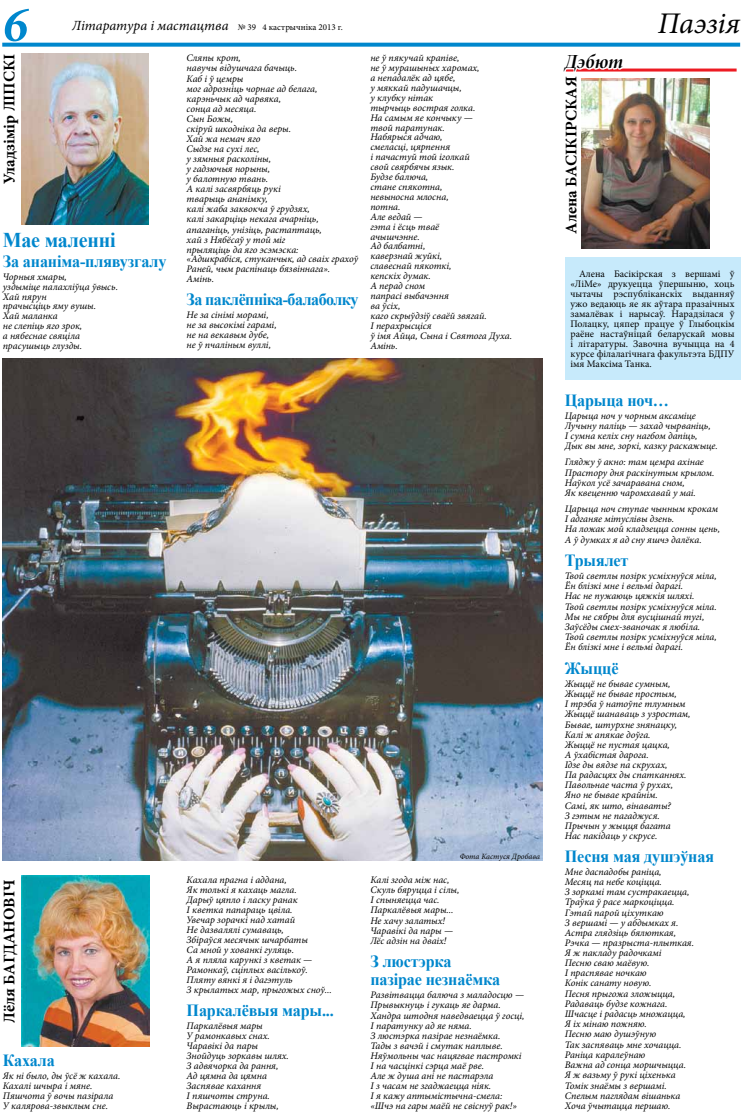
<style>
.page{position:relative;width:743px;height:1112px;background:#fff}
.page>*{position:absolute;margin:0;border:0;box-sizing:border-box;transform-origin:0 0}
.t1{font:italic 700 50px "Minion Pro";color:#0087cd}
.t2{font:italic 30px "Minion Pro";color:#000}
.t3{font:700 21px "Times New Roman";letter-spacing:-.01em;color:#0087cd;scale:.95 1}
.t4{font:20px "Minion Pro Bold It Disp";letter-spacing:.005em;color:#000}
.t5{font:700 17px/17.7px "Times New Roman";letter-spacing:-.01em;color:#0087cd;scale:.95 1}
.t6{font:700 17px "Times New Roman";letter-spacing:-.03em;color:#0087cd;scale:.94 1}
.t7{font:700 16.2px "Minion Pro";color:#000}
.t8{font:italic 10px/10px "Minion Pro";color:#000}
.t9{font:10px/10px "Minion Pro";color:#000;text-align:justify}
.t10{font:9px "Minion Pro";color:#000}
.t11{font:italic 8px "Minion Pro";color:#000}
.s1{font-style:italic;font-size:14px}
</style>
<div class="page">
<svg style="left:2px;top:43px;width:738px;height:4px;background:#1591d1"></svg>
<div style="left:565px;top:257px;width:175px;height:122px;background:#c7eafb"></div>
<img style="left:582px;top:78px;width:127px;height:170px">
<hr style="left:566px;top:68px;width:170px;height:3px;background:#ed1b23">
<svg style="left:565px;top:68px;width:60px;height:4px"></svg>
<img style="left:21px;top:54px;width:128px;height:170px">
<img style="left:21px;top:875px;width:128px;height:170px">
<img style="left:3px;top:359px;width:539px;height:501px">
<h1 class="t1" style="left:3px;top:-11px;width:26px">6</h1>
<p class="t10" style="left:72px;top:21px;width:272px"><span class="s1">Літаратура і мастацтва</span> № 39 4 кастрычніка 2013 г.</p>
<h2 class="t2" style="left:658px;top:3px;width:84px">Паэзія</h2>
<h3 class="t7" style="left:-2px;top:184px;width:131px;rotate:-90deg">Уладзімір ЛІПСКІ</h3>
<h3 class="t3" style="left:3px;top:225px;width:120px">Мае маленні</h3>
<h3 class="t5" style="left:3px;top:252px;width:174px">За ананіма-плявузгалу</h3>
<p class="t8" style="left:3px;top:272px;width:117px">Чорныя хмары,<br>уздыміце палахліўца ўвысь.<br>Хай пярун<br>прачысціць яму вушы.<br>Хай маланка<br>не слепіць яго зрок,<br>а нябеснае свяціла прасушыць глузды.</p>
<p class="t8" style="left:187px;top:53px;width:173px">Сляпы крот,<br>навучы відушчага бачыць.<br>Каб і ў цемры<br>мог адрозніць чорнае ад белага, карэньчык ад чарвяка,<br>сонца ад месяца.<br>Сын Божы,<br>скіруй шкодніка да веры.<br>Хай жа немач яго<br>Сыдзе на сухі лес,<br>у зямныя расколіны,<br>у гадзючыя норыны,<br>у балотную твань.<br>А калі засвярбяць рукі<br>тварыць ананімку,<br>калі жаба заквокча ў грудзях,<br>калі закарціць некага ачарніць, апаганіць, унізіць, растаптаць,<br>хай з Нябёсаў у той міг<br>прыляціць да яго эсэмэска:<br>«Адшкрабіся, стуканчык, ад сваіх грахоў<br>Раней, чым распінаць бязвіннага».<br>Амінь.</p>
<h3 class="t6" style="left:187px;top:288px;width:184px">За паклёпніка-балаболку</h3>
<p class="t8" style="left:187px;top:310px;width:92px">Не за сінімі морамі, не за высокімі гарамі, не на векавым дубе, не ў пчаліным вуллі,</p>
<p class="t8" style="left:370px;top:53px;width:143px">не ў пякучай крапіве,<br>не ў мурашыных харомах,<br>а непадалёк ад цябе,<br>у мяккай падушачцы,<br>у клубку нітак<br>тырчыць вострая голка.<br>На самым яе кончыку —<br>твой паратунак.<br>Набярыся адчаю,<br>смеласці, цярпення<br>і пачастуй той іголкай<br>свой свярбячы язык.<br>Будзе балюча,<br>стане спякотна,<br>невыносна млосна,<br>потна.<br>Але ведай —<br>гэта і ёсць тваё<br>ачышчэнне.<br>Ад балбатні,<br>каверзнай жуйкі,<br>славеснай пякоткі,<br>кепскіх думак.<br>А перад сном<br>папрасі выбачэння<br>ва ўсіх,<br>каго скрыўдзіў сваёй звягай.<br>І перахрысціся<br>ў імя Айца, Сына і Святога Духа.<br>Амінь.</p>
<h3 class="t7" style="left:-2px;top:1022px;width:145px;rotate:-90deg">Лёля БАГДАНОВІЧ</h3>
<h3 class="t5" style="left:3px;top:1050px;width:56px">Кахала</h3>
<p class="t8" style="left:3px;top:1070px;width:119px">Як ні было, ды ўсё ж кахала.<br>Кахалі шчыра і мяне.<br>Пяшчота ў вочы пазірала<br>У калярова-звыклым сне.</p>
<p class="t8" style="left:187px;top:874px;width:147px">Кахала прагна і аддана,<br>Як толькі я кахаць магла.<br>Дарыў цяпло і ласку ранак<br>І кветка папараць цвіла.<br>Увечар зорачкі над хатай<br>Не дазвалялі сумаваць,<br>Збіраўся месячык шчарбаты<br>Са мной у хованкі гуляць.<br>А я пляла карункі з кветак —<br>Рамонкаў, сціплых васількоў.<br>Пляту вянкі я і дагэтуль<br>З крылатых мар, прыгожых сноў...</p>
<h3 class="t5" style="left:187px;top:1001px;width:156px">Паркалёвыя мары...</h3>
<p class="t8" style="left:187px;top:1020px;width:104px">Паркалёвыя мары<br>У рамонкавых снах.<br>Чаравікі да пары<br>Знойдуць зоркавы шлях.<br>З адвячорка да рання,<br>Ад цямна да цямна<br>Заспявае кахання<br>І пяшчоты струна.<br>Вырастаюць і крылы,</p>
<p class="t11" style="left:460px;top:850px;width:82px">Фота Кастуся Дробава</p>
<p class="t8" style="left:370px;top:874px;width:90px">Калі згода між нас,<br>Скуль бяруцца і сілы,<br>І спыняецца час.<br>Паркалёвыя мары...<br>Не хачу залатых!<br>Чаравікі да пары —<br>Лёс адзін на дваіх!</p>
<h3 class="t5" style="left:370px;top:952px;width:138px">З люстэрка пазірае незнаёмка</h3>
<p class="t8" style="left:370px;top:989px;width:156px">Развітвацца балюча з маладосцю —<br>Прывыкнуць і гукаць яе дарма.<br>Хандра штодня наведваецца ў госці,<br>І паратунку ад яе няма.<br>З люстэрка пазірае незнаёмка.<br>Тады з вачэй і смутак наплыве.<br>Няўмольны час нацягвае пастромкі<br>І на часцінкі сэрца маё рве.<br>Але ж душа ані не пастарэла<br>І з часам не згаджаецца ніяк.<br>І я кажу аптымістычна-смела: «Шчэ на гары маёй не свіснуў рак!»</p>
<h3 class="t4" style="left:565px;top:50px;width:60px">Дэбют</h3>
<h3 class="t7" style="left:560px;top:233px;width:158px;rotate:-90deg">Алена БАСІКІРСКАЯ</h3>
<p class="t9" style="left:570px;top:268px;width:165px;text-indent:9px">Алена Басікірская з вершамі ў «ЛіМе» друкуецца ўпершыню, хоць чытачы рэспубліканскіх выданняў ужо ведаюць яе як аўтара празаічных замалёвак і нарысаў. Нарадзілася ў Полацку, цяпер працуе ў Глыбоцкім раёне настаўніцай беларускай мовы і літаратуры. Завочна вучыцца на 4 курсе філалагічнага факультэта БДПУ імя Максіма Танка.</p>
<h3 class="t5" style="left:565px;top:391px;width:111px">Царыца ноч…</h3>
<p class="t8" style="left:565px;top:410px;width:155px">Царыца ноч у чорным аксаміце<br>Лучыну паліць — захад чырваніць,<br>І сумна келіх сну нагбом дапіць,<br>Дык вы мне, зоркі, казку раскажыце.</p>
<p class="t8" style="left:565px;top:457px;width:151px">Гляджу ў акно: там цемра ахінае<br>Прастору дня раскінутым крылом.<br>Наўкол усё зачаравана сном,<br>Як квеценню чаромхавай у маі.</p>
<p class="t8" style="left:565px;top:503px;width:157px">Царыца ноч ступае чынным крокам<br>І адганяе мітуслівы дзень.<br>На ложак мой кладзецца сонны цень,<br>А ў думках я ад сну яшчэ далёка.</p>
<h3 class="t5" style="left:565px;top:551px;width:69px">Трыялет</h3>
<p class="t8" style="left:565px;top:570px;width:153px">Твой светлы позірк усміхнуўся міла,<br>Ён блізкі мне і вельмі дарагі.<br>Нас не пужаюць цяжкія шляхі.<br>Твой светлы позірк усміхнуўся міла.<br>Мы не сябры для вусцішнай тугі,<br>Заўсёды смех-званочак я любіла.<br>Твой светлы позірк усміхнуўся міла,<br>Ён блізкі мне і вельмі дарагі.</p>
<h3 class="t5" style="left:565px;top:658px;width:58px">Жыццё</h3>
<p class="t8" style="left:565px;top:678px;width:127px">Жыццё не бывае сумным,<br>Жыццё не бывае простым,<br>І трэба ў натоўпе тлумным<br>Жыццё шанаваць з узростам,<br>Бывае, штурхне знянацку,<br>Калі ж апякае доўга.<br>Жыццё не пустая цацка,<br>А ўхабістая дарога.<br>Ідзе ды вядзе па скрухах,<br>Па радасцях ды спатканнях.<br>Павольнае часта ў рухах,<br>Яно не бывае крайнім.<br>Самі, як што, вінаваты?<br>З гэтым не пагаджуся.<br>Прычын у жыцця багата<br>Нас пакідаць у скрусе.</p>
<h3 class="t5" style="left:565px;top:847px;width:159px">Песня мая душэўная</h3>
<p class="t8" style="left:565px;top:866px;width:131px">Мне даспадобы раніца,<br>Месяц па небе коціцца.<br>З зоркамі там сустракаецца,<br>Траўка ў расе маркоціцца.<br>Гэтай парой ціхуткаю<br>З вершамі — у абдымках я.<br>Астра глядзіць бялюткая,<br>Рэчка — празрыста-плыткая.<br>Я ж пакладу радочкамі<br>Песню сваю маёвую.<br>І праспявае ночкаю<br>Конік санату новую.<br>Песня прыгожа зложыцца,<br>Радаваць будзе кожнага.<br>Шчасце і радасць множацца,<br>Я іх мінаю пожняю.<br>Песню маю душэўную<br>Так заспяваць мне хочацца.<br>Раніца каралеўнаю<br>Важна ад сонца моршчыцца.<br>Я ж вазьму ў рукі ціхенька<br>Томік знаёмы з вершамі.<br>Спелым паглядам вішанька<br>Хоча ўчытацца першаю.</p>
</div>
